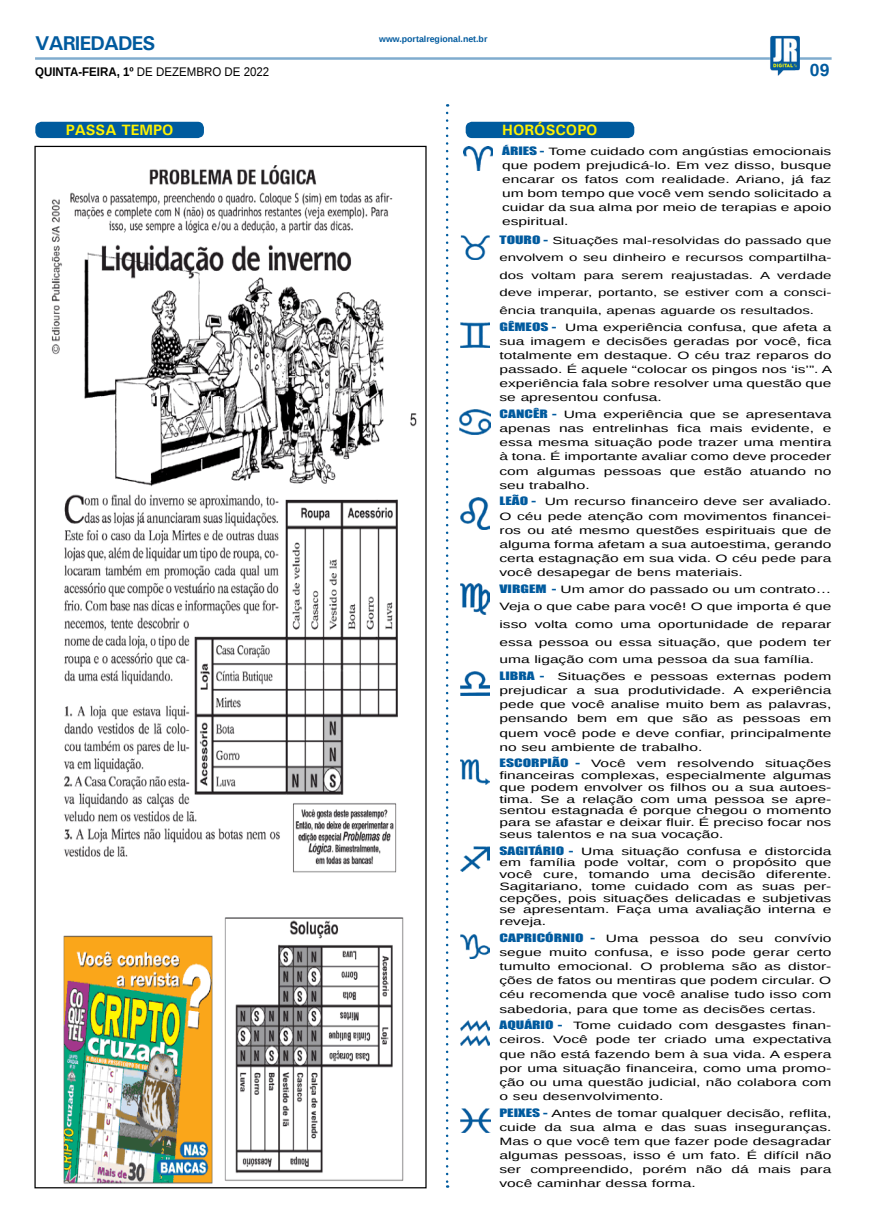
<style>
.page{position:relative;width:869px;height:1223px;background:#fff}
.page>*{position:absolute;margin:0;border:0;box-sizing:border-box;transform-origin:0 0}
.TITULO_PG{font:700 20px "Univers";letter-spacing:-.04em;color:#005a9e}
.TÍTULO{font:700 17.5px "Liberation Sans";color:#005a9e}
.t1{font:700 15px "Univers";color:#fff200}
.DATA_PG{font:12.5px "Liberation Sans";color:#000;scale:.92 1}
.MATÉRIA{font:10.62px/14.1px "Liberation Sans";color:#000;text-align:justify;scale:1.46 1}
.MATÉRIA-2{font:10.25px/17.6px "Liberation Sans";color:#000;text-align:justify;scale:1.46 1}
.DATA_PG-2{font:700 8.75px "Liberation Sans";color:#005a9e}
.s1{font-weight:700}
.s2{font-family:"Impact";color:#005a9e}
.s3{font-family:"Impact";font-size:10.62px;color:#005a9e}
</style>
<div class="page">
<hr style="left:35px;top:57px;width:796px;height:3px;background:#005a9e">
<img style="left:769px;top:36px;width:30px;height:40px">
<img style="left:463px;top:146px;width:29px;height:25px">
<img style="left:460px;top:235px;width:30px;height:24px">
<img style="left:460px;top:322px;width:29px;height:25px">
<img style="left:460px;top:410px;width:30px;height:24px">
<img style="left:460px;top:497px;width:29px;height:32px">
<img style="left:460px;top:671px;width:29px;height:25px">
<img style="left:460px;top:584px;width:29px;height:31px">
<img style="left:460px;top:759px;width:29px;height:26px">
<img style="left:460px;top:846px;width:29px;height:25px">
<img style="left:460px;top:934px;width:29px;height:24px">
<img style="left:460px;top:1020px;width:29px;height:25px">
<svg style="left:445px;top:113px;width:3px;height:1074px"></svg>
<div style="left:35px;top:122px;width:169px;height:16px;background:#005b9e;border-radius:6px"></div>
<div style="left:465px;top:122px;width:169px;height:16px;background:#005b9e;border-radius:6px"></div>
<img style="left:460px;top:1108px;width:30px;height:24px">
<img style="left:51px;top:165px;width:366px;height:1019px">
<p class="TITULO_PG" style="left:35px;top:31px;width:122px">VARIEDADES</p>
<p class="DATA_PG" style="left:35px;top:65px;width:256px"><span class="s1">QUINTA-FEIRA, 1º</span> DE DEZEMBRO DE 2022</p>
<p class="DATA_PG-2" style="left:379px;top:33px;width:110px">www.portalregional.net.br</p>
<p class="t1" style="left:66px;top:121px;width:109px">PASSA TEMPO</p>
<p class="t1" style="left:502px;top:121px;width:97px">HORÓSCOPO</p>
<p class="TÍTULO" style="left:809px;top:58px;width:21px">09</p>
<p class="MATÉRIA" style="left:502px;top:144px;width:227px"><span class="s2">ÁRIES -</span> Tome cuidado com angústias emocionais que podem prejudicá-lo. Em vez disso, busque encarar os fatos com realidade. Ariano, já faz um bom tempo que você vem sendo solicitado a cuidar da sua alma por meio de terapias e apoio espiritual.</p>
<p class="MATÉRIA-2" style="left:499px;top:232px;width:229px"><span class="s3">TOURO -</span> Situações mal-resolvidas do passado que envolvem o seu dinheiro e recursos compartilha&shy;dos voltam para serem reajustadas. A verdade deve imperar, portanto, se estiver com a consci&shy;ência tranquila, apenas aguarde os resultados.</p>
<p class="MATÉRIA" style="left:499px;top:320px;width:229px"><span class="s2">GÊMEOS -</span> Uma experiência confusa, que afeta a sua imagem e decisões geradas por você, fica totalmente em destaque. O céu traz reparos do passado. É aquele “colocar os pingos nos ‘is’”. A experiência fala sobre resolver uma questão que se apresentou confusa.</p>
<p class="MATÉRIA" style="left:499px;top:408px;width:229px"><span class="s2">CANCÊR -</span> Uma experiência que se apresentava apenas nas entrelinhas fica mais evidente, e essa mesma situação pode trazer uma mentira à tona. É importante avaliar como deve proceder com algumas pessoas que estão atuando no seu trabalho.</p>
<p class="MATÉRIA" style="left:499px;top:495px;width:229px"><span class="s2">LEÃO -</span> Um recurso financeiro deve ser avaliado.<br>O céu pede atenção com movimentos financei&shy;ros ou até mesmo questões espirituais que de alguma forma afetam a sua autoestima, gerando certa estagnação em sua vida. O céu pede para você desapegar de bens materiais.</p>
<p class="MATÉRIA" style="left:499px;top:580px;width:229px;line-height:17.6px"><span class="s2">VIRGEM -</span> Um amor do passado ou um contrato… Veja o que cabe para você! O que importa é que isso volta como uma oportunidade de reparar essa pessoa ou essa situação, que podem ter uma ligação com uma pessoa da sua família.</p>
<p class="MATÉRIA" style="left:499px;top:670px;width:229px"><span class="s2">LIBRA -</span> Situações e pessoas externas podem prejudicar a sua produtividade. A experiência pede que você analise muito bem as palavras, pensando bem em que são as pessoas em quem você pode e deve confiar, principalmente no seu ambiente de trabalho.</p>
<p class="MATÉRIA" style="left:499px;top:758px;width:229px;line-height:11.8px"><span class="s2">ESCORPIÃO -</span> Você vem resolvendo situações financeiras complexas, especialmente algumas que podem envolver os filhos ou a sua autoes&shy;tima. Se a relação com uma pessoa se apre&shy;sentou estagnada é porque chegou o momento para se afastar e deixar fluir. É preciso focar nos seus talentos e na sua vocação.</p>
<p class="MATÉRIA" style="left:499px;top:845px;width:229px;line-height:11.8px"><span class="s2">SAGITÁRIO -</span> Uma situação confusa e distorcida em família pode voltar, com o propósito que você cure, tomando uma decisão diferente.<br>Sagitariano, tome cuidado com as suas per&shy;cepções, pois situações delicadas e subjetivas se apresentam. Faça uma avaliação interna e reveja.</p>
<p class="MATÉRIA" style="left:499px;top:931px;width:229px"><span class="s2">CAPRICÓRNIO -</span> Uma pessoa do seu convívio segue muito confusa, e isso pode gerar certo tumulto emocional. O problema são as distor&shy;ções de fatos ou mentiras que podem circular. O céu recomenda que você analise tudo isso com sabedoria, para que tome as decisões certas.</p>
<p class="MATÉRIA" style="left:499px;top:1019px;width:229px"><span class="s2">AQUÁRIO -</span> Tome cuidado com desgastes finan&shy;ceiros. Você pode ter criado uma expectativa que não está fazendo bem à sua vida. A espera por uma situação financeira, como uma promo&shy;ção ou uma questão judicial, não colabora com o seu desenvolvimento.</p>
<p class="MATÉRIA" style="left:499px;top:1106px;width:229px"><span class="s2">PEIXES -</span> Antes de tomar qualquer decisão, reflita, cuide da sua alma e das suas inseguranças.<br>Mas o que você tem que fazer pode desagradar algumas pessoas, isso é um fato. É difícil não ser compreendido, porém não dá mais para você caminhar dessa forma.</p>
</div>
